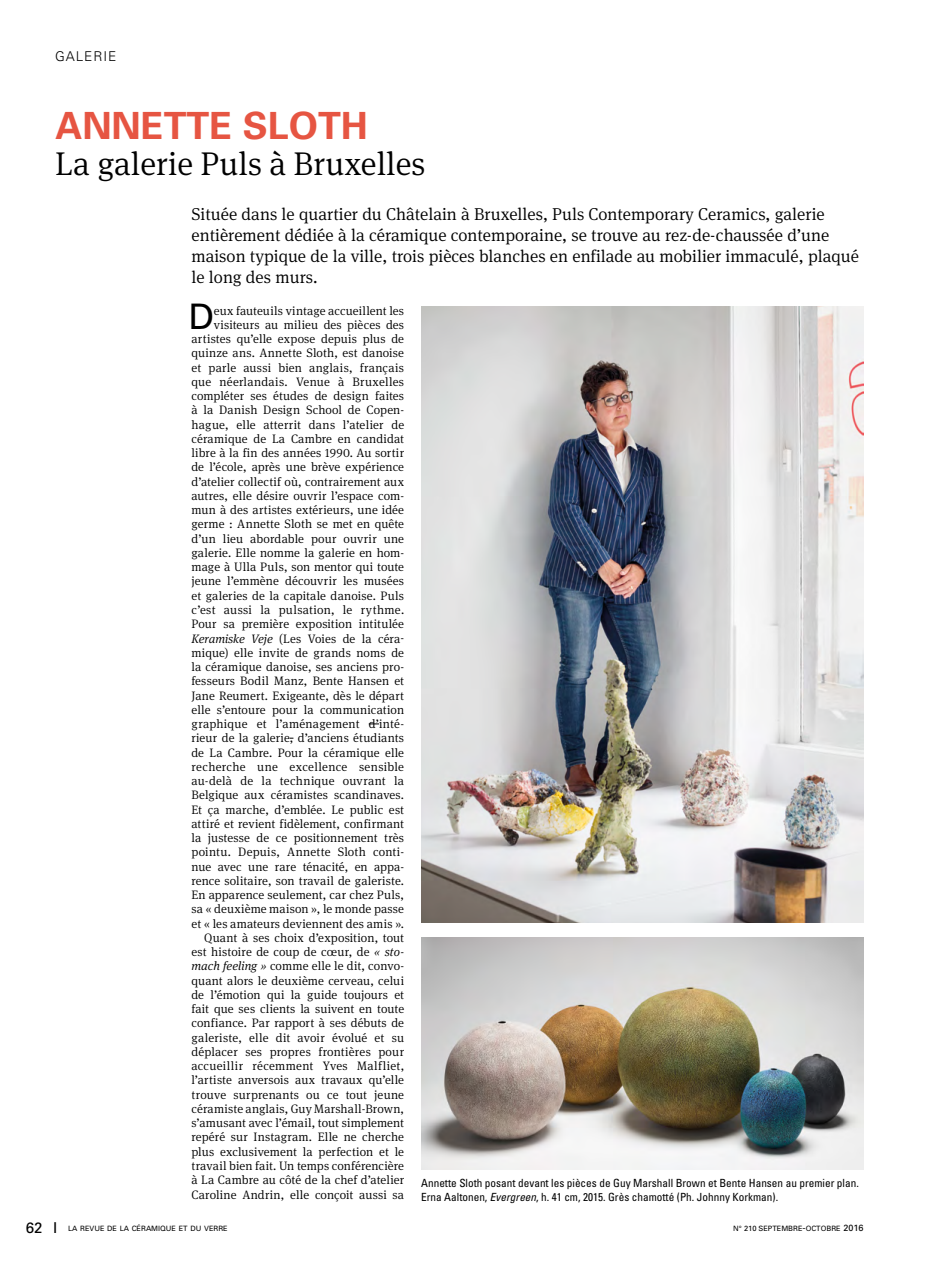
<style>
.page{position:relative;width:936px;height:1276px;background:#fff}
.page>*{position:absolute;margin:0;border:0;box-sizing:border-box;transform-origin:0 0}
.t1{font:700 37.5px "Univers";color:#e65542}
.t2{font:35.1px "Univers";color:#000}
.t3{font:300 33px "Meta Serif Pro";color:#000}
.t4{font:300 17.25px/21px "Meta Serif Pro";color:#000}
.t5{font:300 13.5px "Univers";letter-spacing:.065em;color:#000}
.t6{font:300 12.3px/14.2px "Meta Serif Pro";letter-spacing:.015em;color:#000;text-align:right}
.t7{font:condensed 11.25px/13.5px "Univers";color:#000}
.t8{font:7.35px "Univers";color:#000}
.s1{font-style:italic}
.s2{font-size:15px}
.s3{font-size:7.5px}
.s4{font-size:9.75px}
.s5{font-size:9px}
</style>
<div class="page">
<img style="left:421px;top:306px;width:442px;height:617px">
<img style="left:421px;top:937px;width:442px;height:232px">
<p class="t5" style="left:55px;top:48px;width:62px">GALERIE</p>
<h1 class="t1" style="left:55px;top:101px;width:314px">ANNETTE SLOTH</h1>
<h3 class="t3" style="left:55px;top:139px;width:372px">La galerie Puls à Bruxelles</h3>
<p class="t4" style="left:191px;top:203px;width:669px">Située dans le quartier du Châtelain à Bruxelles, Puls Contemporary Ceramics, galerie entièrement dédiée à la céramique contemporaine, se trouve au rez-de-chaussée d’une maison typique de la ville, trois pièces blanches en enfilade au mobilier immaculé, plaqué le long des murs.</p>
<h2 class="t2" style="left:188px;top:295px;width:27px">D</h2>
<p class="t6" style="left:191px;top:303px;width:214px">eux fauteuils vintage accueillent les visiteurs au milieu des pièces des artistes qu’elle expose depuis plus de quinze ans. Annette Sloth, est danoise et parle aussi bien anglais, français que néerlandais. Venue à Bruxelles compléter ses études de design faites à la Danish Design School de Copen&shy;hague, elle atterrit dans l’atelier de céramique de La Cambre en candidat libre à la fin des années 1990. Au sortir de l’école, après une brève expérience d’atelier collectif où, contrairement aux autres, elle désire ouvrir l’espace com&shy;mun à des artistes extérieurs, une idée germe : Annette Sloth se met en quête d’un lieu abordable pour ouvrir une galerie. Elle nomme la galerie en hom&shy;mage à Ulla Puls, son mentor qui toute jeune l’emmène découvrir les musées et galeries de la capitale danoise. Puls c’est aussi la pulsation, le rythme.<br>Pour sa première exposition intitulée <span class="s1">Keramiske Veje</span> (Les Voies de la céra&shy;mique) elle invite de grands noms de la céramique danoise, ses anciens pro&shy;fesseurs Bodil Manz, Bente Hansen et Jane Reumert. Exigeante, dès le départ elle s’entoure pour la communication graphique et l’aménagement d’inté&shy;rieur de la galerie, d’anciens étudiants de La Cambre. Pour la céramique elle recherche une excellence sensible au-delà de la technique ouvrant la Belgique aux céramistes scandinaves.<br>Et ça marche, d’emblée. Le public est attiré et revient fidèlement, confirmant la justesse de ce positionnement très pointu. Depuis, Annette Sloth conti&shy;nue avec une rare ténacité, en appa&shy;rence solitaire, son travail de galeriste.<br>En apparence seulement, car chez Puls, sa « deuxième maison », le monde passe et « les amateurs deviennent des amis ».<br>Quant à ses choix d’exposition, tout est histoire de coup de cœur, de <span class="s1">« sto&shy;mach feeling »</span> comme elle le dit, convo&shy;quant alors le deuxième cerveau, celui de l’émotion qui la guide toujours et fait que ses clients la suivent en toute confiance. Par rapport à ses débuts de galeriste, elle dit avoir évolué et su déplacer ses propres frontières pour accueillir récemment Yves Malfliet, l’artiste anversois aux travaux qu’elle trouve surprenants ou ce tout jeune céramiste anglais, Guy Marshall-Brown, s’amusant avec l’émail, tout simplement repéré sur Instagram. Elle ne cherche plus exclusivement la perfection et le travail bien fait. Un temps conférencière à La Cambre au côté de la chef d’atelier Caroline Andrin, elle conçoit aussi sa</p>
<p class="t7" style="left:421px;top:1176px;width:439px">Annette Sloth posant devant les pièces de Guy Marshall Brown et Bente Hansen au premier plan.<br>Erna Aaltonen, <span class="s1">Evergreen</span>, h. 41 cm, 2015. Grès chamotté (Ph. Johnny Korkman).</p>
<p class="t8" style="left:26px;top:1223px;width:203px"><span class="s2">62 I</span> LA REVUE DE LA CÉRAMIQUE ET DU VERRE</p>
<p class="t8" style="left:733px;top:1223px;width:132px">N<span class="s3">° 210</span> SEPTEMBRE<span class="s4">-</span>OCTOBRE <span class="s5">2016</span></p>
</div>
